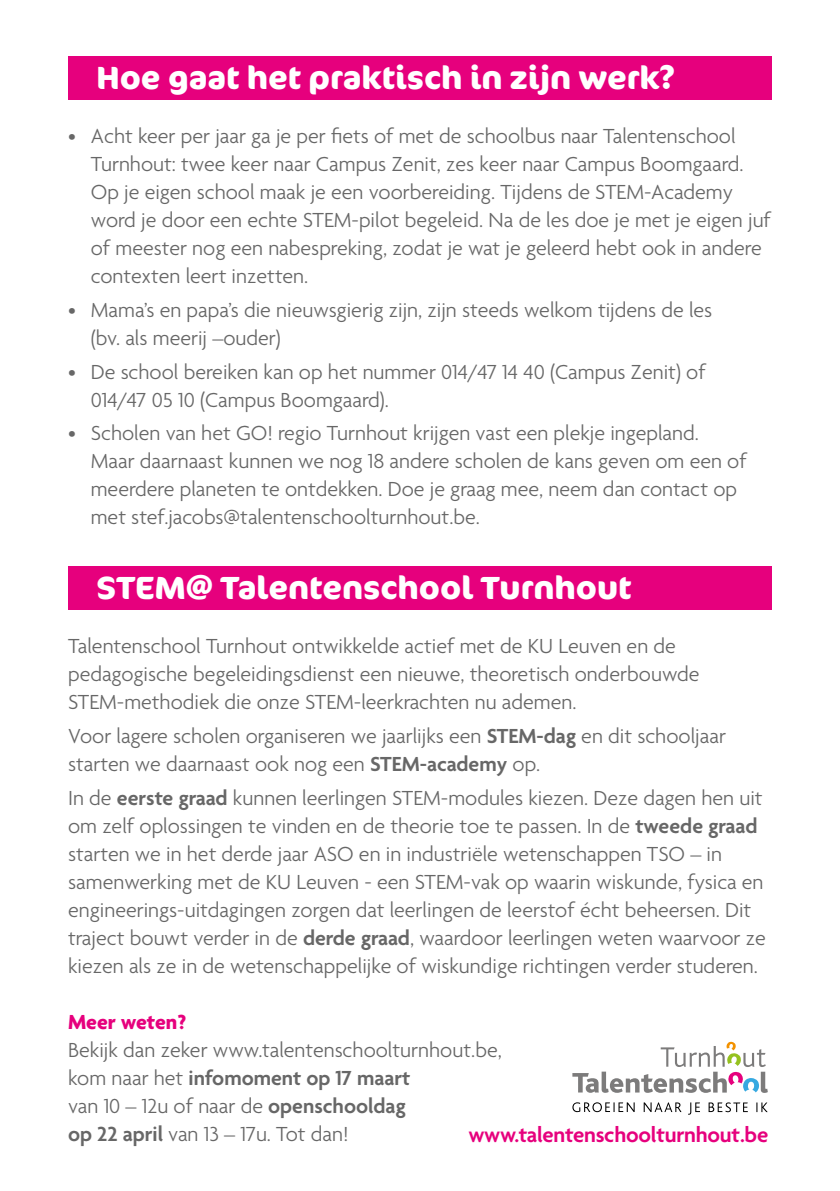
<style>
.page{position:relative;width:840px;height:1191px;background:#fff}
.page>*{position:absolute;margin:0;border:0;box-sizing:border-box;transform-origin:0 0}
.t1{font:700 32px "Cocon";color:#fff}
.t2{font:600 23px "Agenda";letter-spacing:-.01em;color:#e6007d}
.t3{font:300 22px/28px "Agenda";color:#676767}
.t4{font:700 22px "Agenda";color:#e6007d}
.s1{font-weight:600}
</style>
<div class="page">
<svg style="left:572px;top:1041px;width:195px;height:52px"></svg>
<svg style="left:572px;top:1102px;width:62px;height:10px"></svg>
<svg style="left:643px;top:1102px;width:38px;height:10px"></svg>
<svg style="left:688px;top:1102px;width:11px;height:12px"></svg>
<svg style="left:708px;top:1102px;width:39px;height:10px"></svg>
<svg style="left:756px;top:1102px;width:11px;height:10px"></svg>
<div style="left:68px;top:57px;width:703px;height:43px;background:#e6007d"></div>
<div style="left:68px;top:566px;width:703px;height:44px;background:#e6007d"></div>
<h1 class="t1" style="left:96px;top:58px;width:580px">Hoe gaat het praktisch in zijn werk?</h1>
<p class="t3" style="left:91px;top:124px;width:681px;text-indent:-23px">• Acht keer per jaar ga je per fiets of met de schoolbus naar Talentenschool Turnhout: twee keer naar Campus Zenit, zes keer naar Campus Boomgaard.<br>Op je eigen school maak je een voorbereiding. Tijdens de STEM-Academy word je door een echte STEM-pilot begeleid. Na de les doe je met je eigen juf of meester nog een nabespreking, zodat je wat je geleerd hebt ook in andere contexten leert inzetten.</p>
<p class="t3" style="left:91px;top:297px;width:622px;text-indent:-23px">• Mama’s en papa’s die nieuwsgierig zijn, zijn steeds welkom tijdens de les (bv. als meerij –ouder)</p>
<p class="t3" style="left:91px;top:359px;width:616px;text-indent:-23px">• De school bereiken kan op het nummer 014/47 14 40 (Campus Zenit) of<br>014/47 05 10 (Campus Boomgaard).</p>
<p class="t3" style="left:91px;top:421px;width:657px;text-indent:-23px">• Scholen van het GO! regio Turnhout krijgen vast een plekje ingepland.<br>Maar daarnaast kunnen we nog 18 andere scholen de kans geven om een of meerdere planeten te ontdekken. Doe je graag mee, neem dan contact op met stef.jacobs@talentenschoolturnhout.be.</p>
<h1 class="t1" style="left:96px;top:568px;width:536px">STEM@ Talentenschool Turnhout</h1>
<p class="t3" style="left:68px;top:633px;width:632px">Talentenschool Turnhout ontwikkelde actief met de KU Leuven en de pedagogische begeleidingsdienst een nieuwe, theoretisch onderbouwde<br>STEM-methodiek die onze STEM-leerkrachten nu ademen.</p>
<p class="t3" style="left:68px;top:723px;width:659px">Voor lagere scholen organiseren we jaarlijks een <span class="s1">STEM-dag</span> en dit schooljaar starten we daarnaast ook nog een <span class="s1">STEM-academy</span> op.</p>
<p class="t3" style="left:68px;top:785px;width:698px">In de <span class="s1">eerste graad</span> kunnen leerlingen STEM-modules kiezen. Deze dagen hen uit om zelf oplossingen te vinden en de theorie toe te passen. In de <span class="s1">tweede graad </span>starten we in het derde jaar ASO en in industriële wetenschappen TSO – in samenwerking met de KU Leuven - een STEM-vak op waarin wiskunde, fysica en engineerings-uitdagingen zorgen dat leerlingen de leerstof écht beheersen. Dit traject bouwt verder in de <span class="s1">derde graad</span>, waardoor leerlingen weten waarvoor ze kiezen als ze in de wetenschappelijke of wiskundige richtingen verder studeren.</p>
<p class="t4" style="left:68px;top:1010px;width:120px">Meer weten?</p>
<p class="t3" style="left:68px;top:1037px;width:435px">Bekijk dan zeker www.talentenschoolturnhout.be, kom naar het <span class="s1">infomoment op 17 maart<br></span>van 10 – 12u of naar de <span class="s1">openschooldag<br>op 22 april</span> van 13 – 17u. Tot dan!</p>
<p class="t2" style="left:468px;top:1122px;width:301px">www.talentenschoolturnhout.be</p>
</div>
